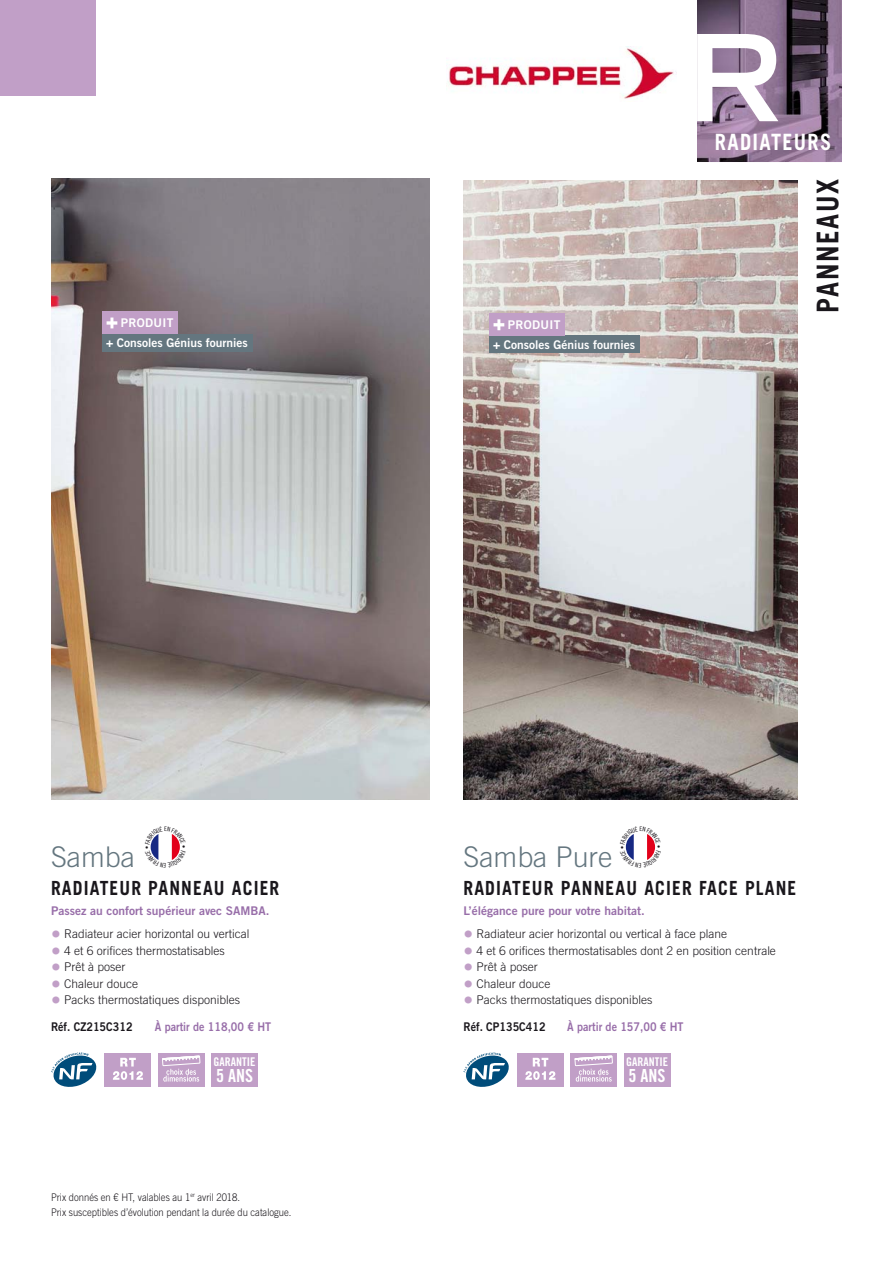
<style>
.page{position:relative;width:893px;height:1263px;background:#fff}
.page>*{position:absolute;margin:0;border:0;box-sizing:border-box;transform-origin:0 0}
.t1{font:700 30px "Trade Gothic LT Std";letter-spacing:.065em;color:#1a171c;scale:.9 1}
.t2{font:300 28.5px "Trade Gothic LT Std";color:#64767f}
.t3{font:700 22.5px "Trade Gothic LT Std";letter-spacing:.065em;color:#fff;scale:.9 1}
.t4{font:700 19.5px "Trade Gothic LT Std";letter-spacing:.065em;color:#1a171c;scale:.9 1}
.t5{font:18px "Trade Gothic LT Std Bd Cn 20";color:#fff}
.t6{font:300 12px "Trade Gothic LT Std";color:#1a171c}
.t7{font:12px "Trade Gothic LT Std Bd 2";color:#986ea9}
.t8{font:12px "Trade Gothic LT Std Bd 2";color:#fff}
.t9{font:12px "Trade Gothic LT Std Bd 2";color:#986ea9;scale:.9 1}
.t10{font:12px "Trade Gothic LT Std Bd 2";color:#1a171c;scale:.9 1}
.t11{font:12px "Trade Gothic LT Std Bd Cn 20";color:#fff}
.t12{font:12px "Trade Gothic LT Std Bd 2";letter-spacing:.03em;color:#fff}
.t13{font:300 10.5px/15px "Trade Gothic LT Std";color:#1a171c;scale:.9 1}
.t14{font:6.3px "Trade Gothic LT Std Cn 18";color:#1a171c}
.s1{font-family:"Trade Gothic LT Std";font-weight:700}
.s2{font-size:19.5px;color:#c19fc7}
</style>
<div class="page">
<img style="left:448px;top:48px;width:228px;height:51px">
<div style="left:0;top:0;width:96px;height:96px;background:#c19fc7"></div>
<img style="left:463px;top:180px;width:334px;height:619px">
<div style="left:489px;top:336px;width:150px;height:17px;background:#64767f"></div>
<div style="left:489px;top:314px;width:76px;height:22px;background:#c19fc7"></div>
<svg style="left:493px;top:319px;width:11px;height:11px"></svg>
<img style="left:51px;top:178px;width:378px;height:621px">
<div style="left:102px;top:334px;width:150px;height:17px;background:#64767f"></div>
<div style="left:102px;top:312px;width:76px;height:22px;background:#c19fc7"></div>
<svg style="left:107px;top:318px;width:10px;height:10px"></svg>
<svg style="left:697px;top:0;width:145px;height:162px"></svg>
<svg style="left:51px;top:1053px;width:46px;height:33px"></svg>
<div style="left:104px;top:1053px;width:47px;height:33px;background:#c19fc7"></div>
<svg style="left:113px;top:1058px;width:30px;height:22px"></svg>
<svg style="left:158px;top:1053px;width:47px;height:33px"></svg>
<div style="left:211px;top:1053px;width:47px;height:33px;background:#c19fc7"></div>
<svg style="left:463px;top:1053px;width:46px;height:33px"></svg>
<div style="left:517px;top:1053px;width:47px;height:33px;background:#c19fc7"></div>
<svg style="left:525px;top:1058px;width:30px;height:22px"></svg>
<div style="left:570px;top:1053px;width:47px;height:33px;background:#c19fc7"></div>
<svg style="left:575px;top:1055px;width:38px;height:27px"></svg>
<div style="left:623px;top:1053px;width:47px;height:33px;background:#c19fc7"></div>
<svg style="left:150px;top:834px;width:30px;height:26px"></svg>
<svg style="left:625px;top:834px;width:31px;height:26px"></svg>
<p class="t12" style="left:121px;top:319px;width:54px">PRODUIT</p>
<p class="t8" style="left:106px;top:338px;width:143px"><span class="s1">+</span> Consoles Génius fournies</p>
<p class="t12" style="left:508px;top:321px;width:54px">PRODUIT</p>
<p class="t8" style="left:493px;top:340px;width:143px"><span class="s1">+</span> Consoles Génius fournies</p>
<h3 class="t3" style="left:715px;top:134px;width:131px">RADIATEURS</h3>
<h1 class="t1" style="left:817px;top:313px;width:151px;rotate:-90deg">PANNEAUX</h1>
<p class="t14" style="left:143px;top:849px;width:5px;rotate:-90deg">•</p>
<h2 class="t2" style="left:51px;top:847px;width:85px">Samba</h2>
<h3 class="t4" style="left:51px;top:881px;width:255px">RADIATEUR PANNEAU ACIER</h3>
<p class="t7" style="left:51px;top:907px;width:220px">Passez au confort supérieur avec SAMBA.</p>
<p class="t6" style="left:51px;top:930px;width:200px"><span class="s2">•</span> Radiateur acier horizontal ou vertical</p>
<p class="t6" style="left:51px;top:946px;width:175px"><span class="s2">•</span> 4 et 6 orifices thermostatisables</p>
<p class="t6" style="left:51px;top:963px;width:76px"><span class="s2">•</span> Prêt à poser</p>
<p class="t6" style="left:51px;top:979px;width:89px"><span class="s2">•</span> Chaleur douce</p>
<p class="t6" style="left:51px;top:996px;width:191px"><span class="s2">•</span> Packs thermostatiques disponibles</p>
<p class="t10" style="left:51px;top:1023px;width:92px">Réf. CZ215C312</p>
<p class="t9" style="left:155px;top:1023px;width:131px">À partir de 118,00 € HT</p>
<p class="t14" style="left:618px;top:849px;width:5px;rotate:-90deg">•</p>
<h2 class="t2" style="left:463px;top:847px;width:150px">Samba Pure</h2>
<h3 class="t4" style="left:463px;top:881px;width:371px">RADIATEUR PANNEAU ACIER FACE PLANE</h3>
<p class="t7" style="left:463px;top:907px;width:183px">L’élégance pure pour votre habitat.</p>
<p class="t6" style="left:463px;top:930px;width:265px"><span class="s2">•</span> Radiateur acier horizontal ou vertical à face plane</p>
<p class="t6" style="left:463px;top:946px;width:314px"><span class="s2">•</span> 4 et 6 orifices thermostatisables dont 2 en position centrale</p>
<p class="t6" style="left:463px;top:963px;width:76px"><span class="s2">•</span> Prêt à poser</p>
<p class="t6" style="left:463px;top:979px;width:89px"><span class="s2">•</span> Chaleur douce</p>
<p class="t6" style="left:463px;top:996px;width:191px"><span class="s2">•</span> Packs thermostatiques disponibles</p>
<p class="t10" style="left:463px;top:1023px;width:93px">Réf. CP135C412</p>
<p class="t9" style="left:567px;top:1023px;width:131px">À partir de 157,00 € HT</p>
<p class="t11" style="left:214px;top:1055px;width:43px">GARANTIE</p>
<h3 class="t5" style="left:216px;top:1065px;width:38px">5 ANS</h3>
<p class="t11" style="left:626px;top:1055px;width:43px">GARANTIE</p>
<h3 class="t5" style="left:628px;top:1065px;width:38px">5 ANS</h3>
<p class="t13" style="left:51px;top:1190px;width:269px">Prix donnés en € HT, valables au 1<sup>er</sup> avril 2018.<br>Prix susceptibles d’évolution pendant la durée du catalogue.</p>
</div>
